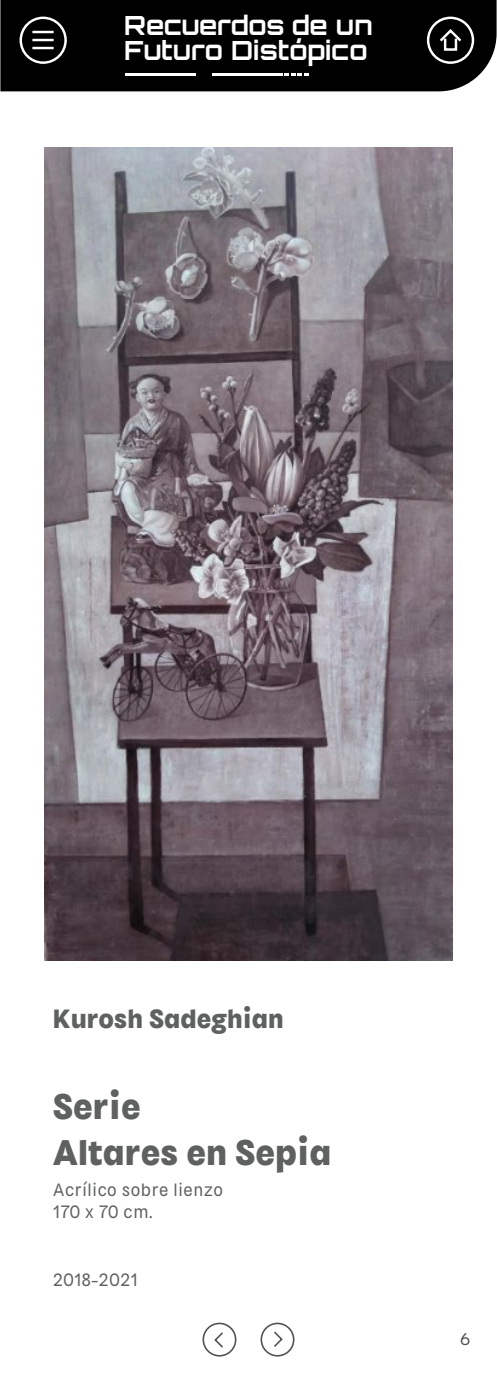
<style>
.page{position:relative;width:497px;height:1376px;background:#fff}
.page>*{position:absolute;margin:0;border:0;box-sizing:border-box;transform-origin:0 0}
.t1{font:38.24px/45.9px "Kiffo BT Bold";color:#5f6161}
.t2{font:28.32px "Kiffo BT Bold";color:#5f6161}
.t3{font:26.4px/25.5px "Orbitron";color:#fff}
.t4{font:19.2px/22.4px "Kiffo BT Regular";color:#5f6161}
.t5{font:500 18px "Goldplay";color:#505154}
</style>
<div class="page">
<svg style="left:274px;top:1331px;width:9px;height:16px"></svg>
<div style="left:260px;top:1322px;width:34px;height:34px;border:2px solid #505154;border-radius:50%"></div>
<svg style="left:214px;top:1332px;width:9px;height:16px"></svg>
<div style="left:202px;top:1322px;width:34px;height:34px;border:2px solid #505154;border-radius:50%"></div>
<div style="left:0;top:0;width:496px;height:91px;background:#000"></div>
<svg style="left:437px;top:27px;width:27px;height:17px"></svg>
<div style="left:427px;top:17px;width:47px;height:47px;border:2px solid #fff;border-radius:50%"></div>
<div style="left:444px;top:37px;width:13px;height:14px;border:2px solid #fff"></div>
<div style="left:20px;top:17px;width:47px;height:47px;border:2px solid #fff;border-radius:50%"></div>
<hr style="left:32px;top:31px;width:22px;height:2px;background:#fff">
<hr style="left:32px;top:39px;width:22px;height:2px;background:#fff">
<hr style="left:32px;top:47px;width:22px;height:2px;background:#fff">
<hr style="left:126px;top:73px;width:70px;height:2px;background:#fff">
<hr style="left:212px;top:73px;width:71px;height:2px;background:#fff">
<svg style="left:284px;top:73px;width:24px;height:2px"></svg>
<img style="left:45px;top:147px;width:407px;height:813px">
<h3 class="t3" style="left:124px;top:12px;width:250px">Recuerdos de un<br>Futuro Distópico</h3>
<h2 class="t2" style="left:53px;top:1001px;width:232px">Kurosh Sadeghian</h2>
<h1 class="t1" style="left:53px;top:1083px;width:280px">Serie<br>Altares en Sepia</h1>
<p class="t4" style="left:53px;top:1178px;width:172px">Acrílico sobre lienzo<br>170 x 70 cm.</p>
<p class="t4" style="left:53px;top:1267px;width:86px">2018-2021</p>
<p class="t5" style="left:460px;top:1328px;width:11px">6</p>
</div>
